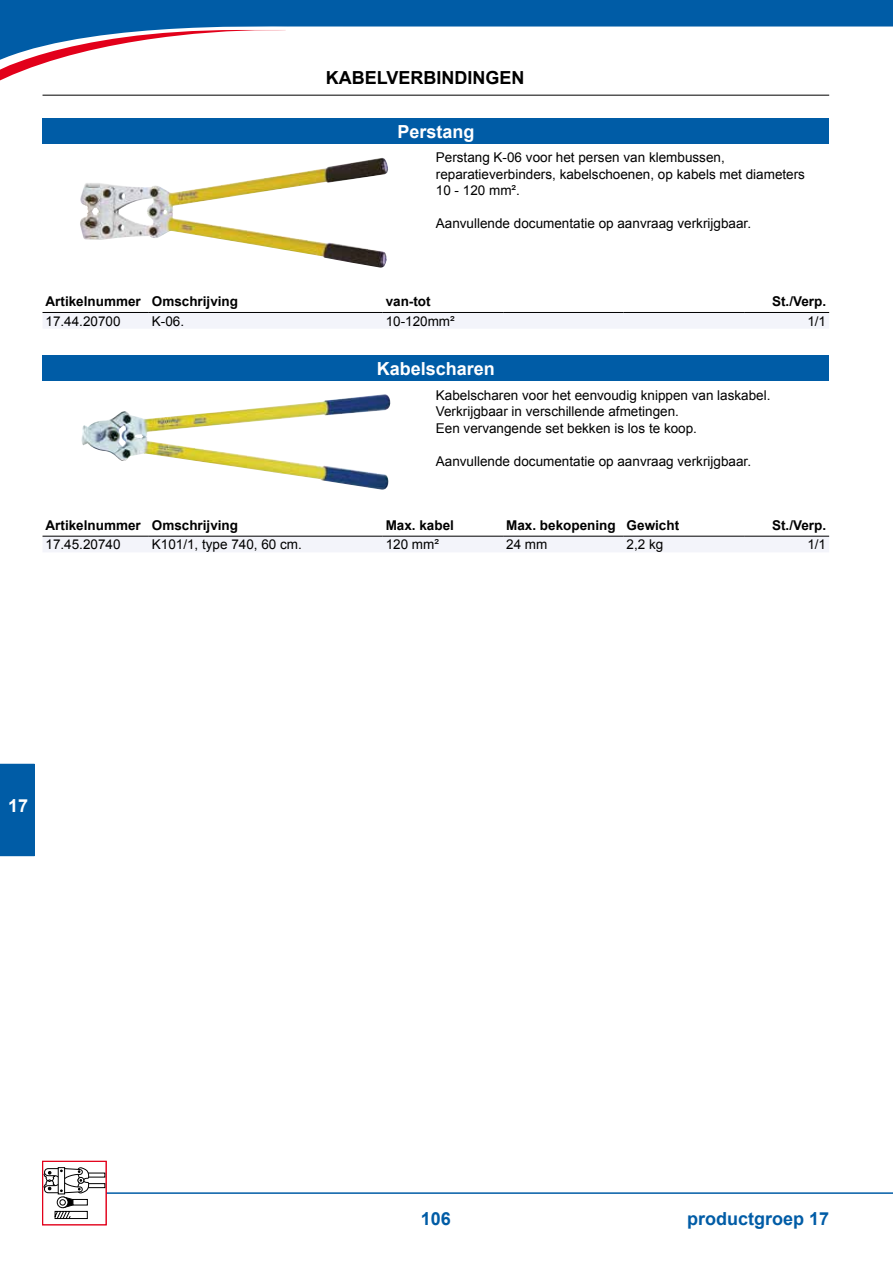
<style>
.page{position:relative;width:893px;height:1263px;background:#fff}
.page>*{position:absolute;margin:0;border:0;box-sizing:border-box;transform-origin:0 0}
.t1{font:700 18px "Arial";color:#fff}
.t2{font:700 18px "Arial";color:#005ca6}
.t3{font:700 18px "Arial";color:#000}
.t4{font:13.5px/16.5px "Arial";color:#000}
.t5{font:700 13.5px "Arial";color:#000}
</style>
<div class="page">
<svg style="left:0;top:0;width:893px;height:30px;background:#176aae"></svg>
<svg style="left:0;top:30px;width:286px;height:51px"></svg>
<div style="left:0;top:764px;width:34px;height:92px;background:#005ca6"></div>
<hr style="left:43px;top:95px;width:786px;height:1px;background:#000">
<hr style="left:43px;top:1192px;width:850px;height:2px;background:#005ca6">
<div style="left:43px;top:1161px;width:63px;height:64px;background:#fff"></div>
<svg style="left:89px;top:1183px;width:16px;height:5px"></svg>
<svg style="left:89px;top:1173px;width:16px;height:4px"></svg>
<svg style="left:44px;top:1167px;width:45px;height:52px"></svg>
<svg style="left:73px;top:1199px;width:15px;height:6px"></svg>
<div style="left:42px;top:1161px;width:65px;height:64px;border:1px solid #e2001a"></div>
<div style="left:43px;top:119px;width:786px;height:25px;background:#005ca6"></div>
<img style="left:80px;top:158px;width:308px;height:110px">
<div style="left:43px;top:313px;width:786px;height:15px;background:#f3f4fa"></div>
<hr style="left:43px;top:312px;width:106px;height:1px;background:#000">
<hr style="left:149px;top:312px;width:234px;height:1px;background:#000">
<hr style="left:383px;top:312px;width:120px;height:1px;background:#000">
<hr style="left:503px;top:312px;width:121px;height:1px;background:#000">
<hr style="left:624px;top:312px;width:120px;height:1px;background:#000">
<hr style="left:744px;top:312px;width:85px;height:1px;background:#000">
<div style="left:43px;top:356px;width:786px;height:25px;background:#005ca6"></div>
<img style="left:81px;top:394px;width:310px;height:96px">
<div style="left:43px;top:537px;width:786px;height:15px;background:#f3f4fa"></div>
<hr style="left:43px;top:536px;width:106px;height:1px;background:#000">
<hr style="left:149px;top:536px;width:234px;height:1px;background:#000">
<hr style="left:383px;top:536px;width:120px;height:1px;background:#000">
<hr style="left:503px;top:536px;width:121px;height:1px;background:#000">
<hr style="left:624px;top:536px;width:120px;height:1px;background:#000">
<hr style="left:744px;top:536px;width:85px;height:1px;background:#000">
<h1 class="t3" style="left:326px;top:66px;width:200px">Kabelverbindingen</h1>
<h1 class="t1" style="left:397px;top:119px;width:79px">Perstang</h1>
<p class="t4" style="left:436px;top:150px;width:371px">Perstang K-06 voor het persen van klembussen, reparatieverbinders, kabelschoenen, op kabels met diameters<br>10 - 120 mm².</p>
<p class="t4" style="left:436px;top:216px;width:317px">Aanvullende documentatie op aanvraag verkrijgbaar.</p>
<p class="t5" style="left:46px;top:293px;width:194px">Artikelnummer Omschrijving</p>
<p class="t5" style="left:386px;top:293px;width:46px">van-tot</p>
<p class="t5" style="left:772px;top:293px;width:56px">St./Verp.</p>
<p class="t4" style="left:46px;top:313px;width:77px">17.44.20700</p>
<p class="t4" style="left:152px;top:313px;width:34px">K-06.</p>
<p class="t4" style="left:386px;top:313px;width:71px">10-120mm²</p>
<p class="t4" style="left:807px;top:313px;width:20px">1/1</p>
<h1 class="t1" style="left:377px;top:356px;width:120px">Kabelscharen</h1>
<p class="t4" style="left:436px;top:387px;width:336px">Kabelscharen voor het eenvoudig knippen van laskabel.<br>Verkrijgbaar in verschillende afmetingen.<br>Een vervangende set bekken is los te koop.</p>
<p class="t4" style="left:436px;top:453px;width:317px">Aanvullende documentatie op aanvraag verkrijgbaar.</p>
<p class="t5" style="left:46px;top:516px;width:194px">Artikelnummer Omschrijving</p>
<p class="t5" style="left:386px;top:516px;width:70px">Max. kabel</p>
<p class="t5" style="left:506px;top:516px;width:174px">Max. bekopening Gewicht</p>
<p class="t5" style="left:772px;top:516px;width:56px">St./Verp.</p>
<p class="t4" style="left:46px;top:536px;width:77px">17.45.20740</p>
<p class="t4" style="left:152px;top:536px;width:152px">K101/1, type 740, 60 cm.</p>
<p class="t4" style="left:386px;top:536px;width:55px">120 mm²</p>
<p class="t4" style="left:506px;top:536px;width:43px">24 mm</p>
<p class="t4" style="left:627px;top:536px;width:38px">2,2 kg</p>
<p class="t4" style="left:807px;top:536px;width:20px">1/1</p>
<h1 class="t1" style="left:8px;top:794px;width:22px">17</h1>
<h1 class="t2" style="left:421px;top:1207px;width:32px">106</h1>
<h1 class="t2" style="left:687px;top:1206px;width:144px">productgroep 17</h1>
</div>
